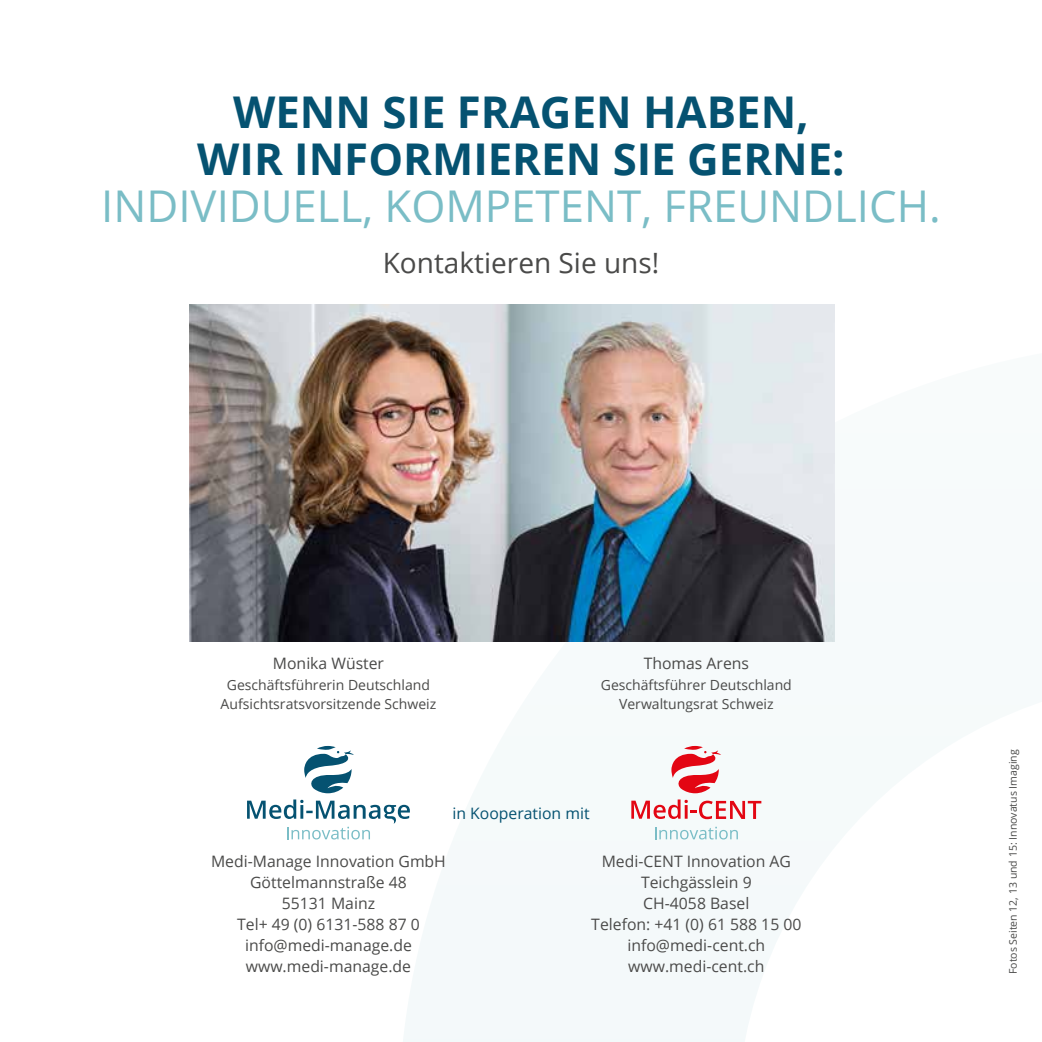
<style>
.page{position:relative;width:1042px;height:1042px;background:#fff}
.page>*{position:absolute;margin:0;border:0;box-sizing:border-box;transform-origin:0 0}
.t1{font:700 43.75px/47.2px "Open Sans";color:#055271;text-align:center}
.t2{font:43.75px "Open Sans";color:#7abdc6}
.t3{font:28px "Open Sans";color:#4a4a49}
.t4{font:15.75px/21px "Open Sans";color:#4a4a49;text-align:center}
.t5{font:15.75px "Open Sans";color:#055271}
.t6{font:14px/19.2px "Open Sans";color:#4a4a49;text-align:center}
.t7{font:10.5px "Open Sans";color:#4a4a49}
</style>
<div class="page">
<svg style="left:403px;top:745px;width:404px;height:297px"></svg>
<svg style="left:247px;top:799px;width:163px;height:40px"></svg>
<svg style="left:304px;top:746px;width:50px;height:47px"></svg>
<svg style="left:655px;top:826px;width:83px;height:13px"></svg>
<svg style="left:671px;top:746px;width:50px;height:47px"></svg>
<svg style="left:631px;top:799px;width:130px;height:20px"></svg>
<img style="left:190px;top:304px;width:645px;height:338px">
<h1 class="t1" style="left:197px;top:87px;width:649px">WENN SIE FRAGEN HABEN,<br>WIR INFORMIEREN SIE GERNE:</h1>
<h1 class="t2" style="left:101px;top:176px;width:841px">INDIVIDUELL, KOMPETENT, FREUNDLICH.</h1>
<h2 class="t3" style="left:383px;top:244px;width:278px">Kontaktieren Sie uns!</h2>
<p class="t4" style="left:273px;top:652px;width:113px">Monika Wüster</p>
<p class="t6" style="left:221px;top:674px;width:217px">Geschäftsführerin Deutschland<br>Aufsichtsratsvorsitzende Schweiz</p>
<p class="t4" style="left:644px;top:652px;width:107px">Thomas Arens</p>
<p class="t6" style="left:601px;top:674px;width:193px">Geschäftsführer Deutschland<br>Verwaltungsrat Schweiz</p>
<p class="t5" style="left:452px;top:802px;width:139px">in Kooperation mit</p>
<p class="t4" style="left:211px;top:850px;width:236px">Medi-Manage Innovation GmbH<br>Göttelmannstraße 48<br>55131 Mainz<br>Tel+ 49 (0) 6131-588 87 0 info@medi-manage.de www.medi-manage.de</p>
<p class="t4" style="left:591px;top:850px;width:212px">Medi-CENT Innovation AG<br>Teichgässlein 9<br>CH-4058 Basel<br>Telefon: +41 (0) 61 588 15 00 info@medi-cent.ch www.medi-cent.ch</p>
<p class="t7" style="left:1006px;top:974px;width:226px;rotate:-90deg">Fotos Seiten 12, 13 und 15: Innovatus Imaging</p>
</div>
